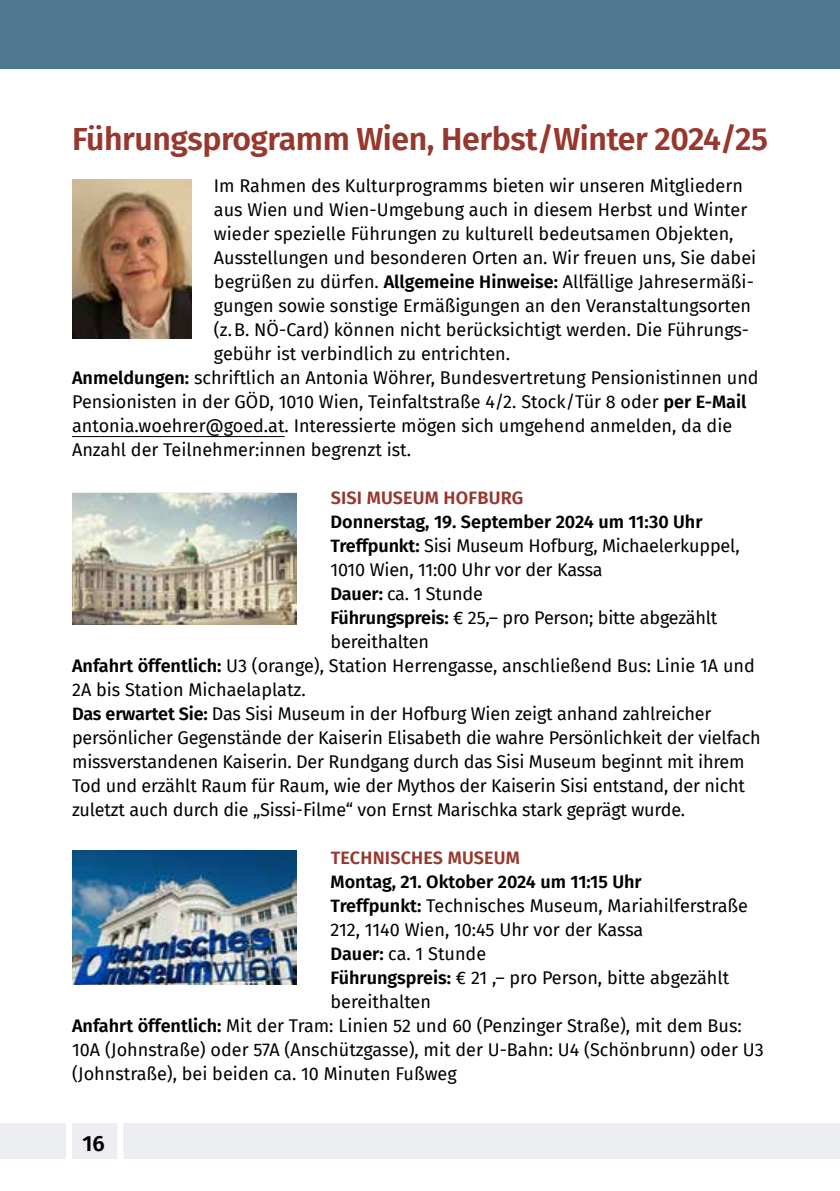
<style>
.page{position:relative;width:840px;height:1191px;background:#fff}
.page>*{position:absolute;margin:0;border:0;box-sizing:border-box;transform-origin:0 0}
.t1{font:600 32px "Fira Sans";letter-spacing:-.015em;color:#97372d}
.t2{font:600 22px "Fira Sans";color:#000}
.t3{font:18px "Fira Sans";color:#000}
.t4{font:600 18px "Fira Sans";color:#000}
.t5{font:600 18px "Fira Sans";letter-spacing:.01em;color:#97372d}
.s1{font-weight:600}
</style>
<div class="page">
<div style="left:0;top:0;width:839px;height:68px;background:#4f798e"></div>
<div style="left:0;top:1123px;width:839px;height:35px;background:#eceef2"></div>
<div style="left:66px;top:1117px;width:6px;height:60px;background:#fff"></div>
<div style="left:117px;top:1117px;width:6px;height:60px;background:#fff"></div>
<hr style="left:72px;top:436px;width:212px;height:1px;background:#000">
<img style="left:72px;top:180px;width:119px;height:158px">
<img style="left:72px;top:493px;width:224px;height:131px">
<img style="left:72px;top:850px;width:224px;height:134px">
<h1 class="t1" style="left:72px;top:112px;width:697px">Führungsprogramm Wien, Herbst/Winter 2024/25</h1>
<p class="t3" style="left:214px;top:172px;width:530px">Im Rahmen des Kulturprogramms bieten wir unseren Mitgliedern</p>
<p class="t3" style="left:214px;top:196px;width:534px">aus Wien und Wien-Umgebung auch in diesem Herbst und Winter</p>
<p class="t3" style="left:214px;top:220px;width:521px">wieder spezielle Führungen zu kulturell bedeutsamen Objekten,</p>
<p class="t3" style="left:214px;top:244px;width:543px">Ausstellungen und besonderen Orten an. Wir freuen uns, Sie dabei</p>
<p class="t3" style="left:214px;top:268px;width:541px">begrüßen zu dürfen. <span class="s1">Allgemeine Hinweise:</span> Allfällige Jahresermäßi-</p>
<p class="t3" style="left:214px;top:292px;width:538px">gungen sowie sonstige Ermäßigungen an den Veranstaltungsorten</p>
<p class="t3" style="left:214px;top:316px;width:534px">(z.B. NÖ-Card) können nicht berücksichtigt werden. Die Führungs-</p>
<p class="t3" style="left:214px;top:340px;width:297px">gebühr ist verbindlich zu entrichten.</p>
<p class="t3" style="left:72px;top:364px;width:687px"><span class="s1">Anmeldungen:</span> schriftlich an Antonia Wöhrer, Bundesvertretung Pensionistinnen und</p>
<p class="t3" style="left:72px;top:388px;width:675px">Pensionisten in der GÖD, 1010 Wien, Teinfaltstraße 4/2. Stock/Tür 8 oder <span class="s1">per E-Mail</span></p>
<p class="t3" style="left:72px;top:412px;width:661px">antonia.woehrer@goed.at. Interessierte mögen sich umgehend anmelden, da die</p>
<p class="t3" style="left:72px;top:436px;width:340px">Anzahl der Teilnehmer:innen begrenzt ist.</p>
<p class="t5" style="left:330px;top:483px;width:194px">SISI MUSEUM HOFBURG</p>
<p class="t4" style="left:330px;top:507px;width:373px">Donnerstag, 19. September 2024 um 11:30 Uhr</p>
<p class="t3" style="left:330px;top:532px;width:410px"><span class="s1">Treffpunkt:</span> Sisi Museum Hofburg, Michaelerkuppel,</p>
<p class="t3" style="left:330px;top:556px;width:273px">1010 Wien, 11:00 Uhr vor der Kassa</p>
<p class="t3" style="left:330px;top:580px;width:154px"><span class="s1">Dauer:</span> ca. 1 Stunde</p>
<p class="t3" style="left:330px;top:604px;width:388px"><span class="s1">Führungspreis:</span> € 25,– pro Person; bitte abgezählt</p>
<p class="t3" style="left:330px;top:628px;width:100px">bereithalten</p>
<p class="t3" style="left:72px;top:652px;width:684px"><span class="s1">Anfahrt öffentlich:</span> U3 (orange), Station Herrengasse, anschließend Bus: Linie 1A und</p>
<p class="t3" style="left:72px;top:676px;width:235px">2A bis Station Michaelaplatz.</p>
<p class="t3" style="left:72px;top:700px;width:640px"><span class="s1">Das erwartet Sie:</span> Das Sisi Museum in der Hofburg Wien zeigt anhand zahlreicher</p>
<p class="t3" style="left:72px;top:724px;width:689px">persönlicher Gegenstände der Kaiserin Elisabeth die wahre Persönlichkeit der vielfach</p>
<p class="t3" style="left:72px;top:748px;width:673px">missverstandenen Kaiserin. Der Rundgang durch das Sisi Museum beginnt mit ihrem</p>
<p class="t3" style="left:72px;top:772px;width:674px">Tod und erzählt Raum für Raum, wie der Mythos der Kaiserin Sisi entstand, der nicht</p>
<p class="t3" style="left:72px;top:796px;width:614px">zuletzt auch durch die „Sissi-Filme“ von Ernst Marischka stark geprägt wurde.</p>
<p class="t5" style="left:330px;top:843px;width:191px">TECHNISCHES MUSEUM</p>
<p class="t4" style="left:330px;top:867px;width:312px">Montag, 21. Oktober 2024 um 11:15 Uhr</p>
<p class="t3" style="left:330px;top:892px;width:419px"><span class="s1">Treffpunkt:</span> Technisches Museum, Mariahilferstraße</p>
<p class="t3" style="left:330px;top:916px;width:314px">212, 1140 Wien, 10:45 Uhr vor der Kassa</p>
<p class="t3" style="left:330px;top:940px;width:157px"><span class="s1">Dauer:</span> ca. 1 Stunde</p>
<p class="t3" style="left:330px;top:964px;width:400px"><span class="s1">Führungspreis:</span> € 21 ,– pro Person, bitte abgezählt</p>
<p class="t3" style="left:330px;top:988px;width:102px">bereithalten</p>
<p class="t3" style="left:72px;top:1012px;width:670px"><span class="s1">Anfahrt öffentlich:</span> Mit der Tram: Linien 52 und 60 (Penzinger Straße), mit dem Bus:</p>
<p class="t3" style="left:72px;top:1036px;width:692px">10A (Johnstraße) oder 57A (Anschützgasse), mit der U-Bahn: U4 (Schönbrunn) oder U3</p>
<p class="t3" style="left:72px;top:1060px;width:386px">(Johnstraße), bei beiden ca. 10 Minuten Fußweg</p>
<p class="t2" style="left:82px;top:1125px;width:24px">16</p>
</div>
